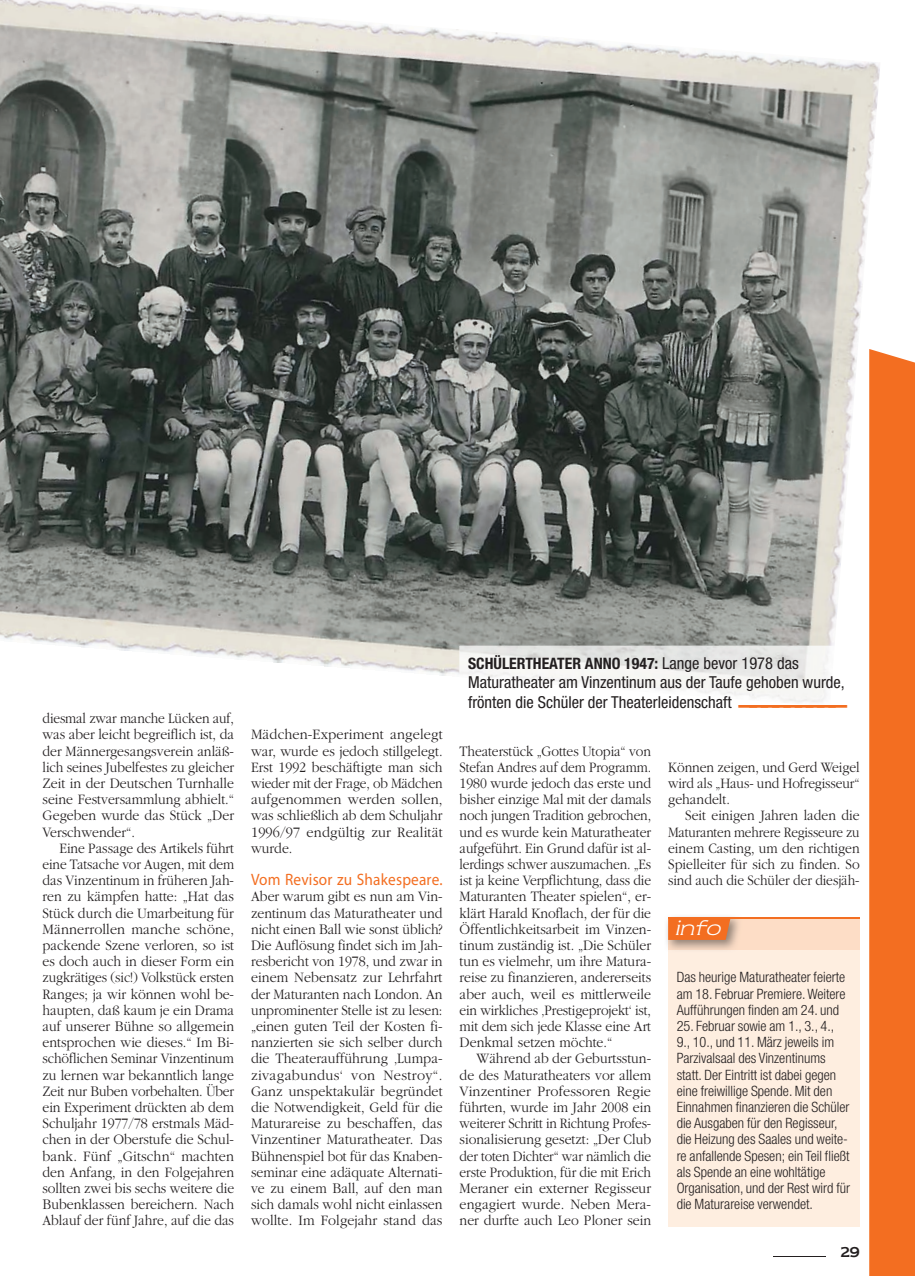
<style>
.page{position:relative;width:915px;height:1276px;background:#fff}
.page>*{position:absolute;margin:0;border:0;box-sizing:border-box;transform-origin:0 0}
.t1{font:condensed 37.5px "Helvetica Neue";color:#f36e21}
.t2{font:italic 300 18px "Newtext";color:#fff}
.t3{font:condensed 16.5px/19.5px "Helvetica Neue";color:#231f20}
.t4{font:16.5px "Myriad";letter-spacing:.01em;color:#f36e21;scale:.93 1}
.t5{font:700 condensed 15.75px "Helvetica Neue";color:#231f20}
.t6{font:300 15px/16.2px "Garamond";color:#231f20;text-align:justify;scale:.91 1}
.t7{font:300 15px/16.2px "Garamond";color:#231f20;text-align:justify;scale:.92 1}
.t8{font:300 15px/16.2px "Garamond";color:#231f20;text-align:justify;scale:.9 1}
.t9{font:300 15px/16.2px "Garamond";color:#231f20;text-align:justify;scale:.95 1}
.t10{font:300 condensed 14.25px/16.2px "Helvetica Neue";color:#231f20;text-align:justify}
.t11{font:12px "Newtext";color:#231f20;scale:.9 1}
.s1{font-weight:400;font-size:16.5px}
</style>
<div class="page">
<div style="left:668px;top:917px;width:191px;height:309px;background:#feeee0"></div>
<div style="left:668px;top:917px;width:191px;height:33px;background:#fdddc6"></div>
<img style="left:668px;top:919px;width:73px;height:31px">
<svg style="left:668px;top:919px;width:62px;height:21px"></svg>
<hr style="left:668px;top:917px;width:191px;height:2px;background:#f36e21">
<img style="left:0;top:0;width:880px;height:676px">
<svg style="left:834px;top:646px;width:25px;height:30px"></svg>
<img style="left:459px;top:646px;width:375px;height:57px">
<div style="left:868px;top:349px;width:46px;height:927px;background:#f36e21"></div>
<hr style="left:772px;top:1256px;width:53px;height:1px;background:#231f20">
<p class="t8" style="left:43px;top:710px;width:214px">diesmal zwar manche Lücken auf, was aber leicht begreiflich ist, da der Männergesangsverein anläß&shy;lich seines Jubelfestes zu gleicher Zeit in der Deutschen Turnhalle seine Festversammlung abhielt.“ Gegeben wurde das Stück „Der Verschwender“.</p>
<p class="t6" style="left:43px;top:840px;width:212px;text-indent:17px">Eine Passage des Artikels führt eine Tatsache vor Augen, mit dem das Vinzentinum in früheren Jah&shy;ren zu kämpfen hatte: „Hat das Stück durch die Umarbeitung für Männerrollen manche schöne, packende Szene verloren, so ist es doch auch in dieser Form ein zugkrätiges (sic!) Volkstück ersten Ranges; ja wir können wohl be&shy;haupten, daß kaum je ein Drama auf unserer Bühne so allgemein entsprochen wie dieses.“ Im Bi&shy;schöflichen Seminar Vinzentinum zu lernen war bekanntlich lange Zeit nur Buben vorbehalten. Über ein Experiment drückten ab dem Schuljahr 1977/78 erstmals Mäd&shy;chen in der Oberstufe die Schul&shy;bank. Fünf „Gitschn“ machten den Anfang, in den Folgejahren sollten zwei bis sechs weitere die Bubenklassen bereichern. Nach Ablauf der fünf Jahre, auf die das</p>
<p class="t9" style="left:251px;top:726px;width:203px">Mädchen-Experiment angelegt war, wurde es jedoch stillgelegt.<br>Erst 1992 beschäftigte man sich wieder mit der Frage, ob Mädchen aufgenommen werden sollen, was schließlich ab dem Schuljahr 1996/97 endgültig zur Realität wurde.</p>
<p class="t4" style="left:251px;top:871px;width:207px">Vom Revisor zu Shakespeare.</p>
<p class="t7" style="left:251px;top:888px;width:210px">Aber warum gibt es nun am Vin&shy;zentinum das Maturatheater und nicht einen Ball wie sonst üblich?<br>Die Auflösung findet sich im Jah&shy;resbericht von 1978, und zwar in einem Nebensatz zur Lehrfahrt der Maturanten nach London. An unprominenter Stelle ist zu lesen: „einen guten Teil der Kosten fi&shy;nanzierten sie sich selber durch die Theateraufführung ‚Lumpa&shy;zivagabundus‘ von Nestroy“.<br>Ganz unspektakulär begründet die Notwendigkeit, Geld für die Maturareise zu beschaffen, das Vinzentiner Maturatheater. Das Bühnenspiel bot für das Knaben&shy;seminar eine adäquate Alternati&shy;ve zu einem Ball, auf den man sich damals wohl nicht einlassen wollte. Im Folgejahr stand das</p>
<p class="t5" style="left:468px;top:653px;width:332px">SCHÜLERTHEATER ANNO 1947: <span class="s1">Lange bevor 1978 das</span></p>
<p class="t3" style="left:468px;top:672px;width:378px">Maturatheater am Vinzentinum aus der Taufe gehoben wurde, frönten die Schüler der Theaterleidenschaft</p>
<h1 class="t1" style="left:738px;top:681px;width:110px">–––––––––</h1>
<p class="t6" style="left:459px;top:743px;width:212px">Theaterstück „Gottes Utopia“ von Stefan Andres auf dem Programm.<br>1980 wurde jedoch das erste und bisher einzige Mal mit der damals noch jungen Tradition gebrochen, und es wurde kein Maturatheater aufgeführt. Ein Grund dafür ist al&shy;lerdings schwer auszumachen. „Es ist ja keine Verpflichtung, dass die Maturanten Theater spielen“, er&shy;klärt Harald Knoflach, der für die Öffentlichkeitsarbeit im Vinzen&shy;tinum zuständig ist. „Die Schüler tun es vielmehr, um ihre Matura&shy;reise zu finanzieren, andererseits aber auch, weil es mittlerweile ein wirkliches ‚Prestigeprojekt‘ ist, mit dem sich jede Klasse eine Art Denkmal setzen möchte.“</p>
<p class="t7" style="left:459px;top:1050px;width:210px;text-indent:17px">Während ab der Geburtsstun&shy;de des Maturatheaters vor allem Vinzentiner Professoren Regie führten, wurde im Jahr 2008 ein weiterer Schritt in Richtung Profes&shy;sionalisierung gesetzt: „Der Club der toten Dichter“ war nämlich die erste Produktion, für die mit Erich Meraner ein externer Regisseur engagiert wurde. Neben Mera&shy;ner durfte auch Leo Ploner sein</p>
<p class="t6" style="left:668px;top:759px;width:212px">Können zeigen, und Gerd Weigel wird als „Haus- und Hofregisseur“ gehandelt.</p>
<p class="t6" style="left:668px;top:807px;width:212px;text-indent:17px">Seit einigen Jahren laden die Maturanten mehrere Regisseure zu einem Casting, um den richtigen Spielleiter für sich zu finden. So sind auch die Schüler der diesjäh-</p>
<p class="t2" style="left:674px;top:916px;width:52px">info</p>
<p class="t10" style="left:676px;top:969px;width:170px">Das heurige Maturatheater feierte am 18. Februar Premiere. Weitere Aufführungen finden am 24. und</p>
<p class="t10" style="left:676px;top:1017px;width:175px;text-align:left">25. Februar sowie am 1., 3., 4.,<br>9., 10., und 11. März jeweils im<br>Parzivalsaal des Vinzentinums statt. Der Eintritt ist dabei gegen eine freiwillige Spende. Mit den<br>Einnahmen finanzieren die Schüler die Ausgaben für den Regisseur, die Heizung des Saales und weite&shy;re anfallende Spesen; ein Teil fließt als Spende an eine wohltätige<br>Organisation, und der Rest wird für die Maturareise verwendet.</p>
<p class="t11" style="left:840px;top:1243px;width:22px">29</p>
</div>
